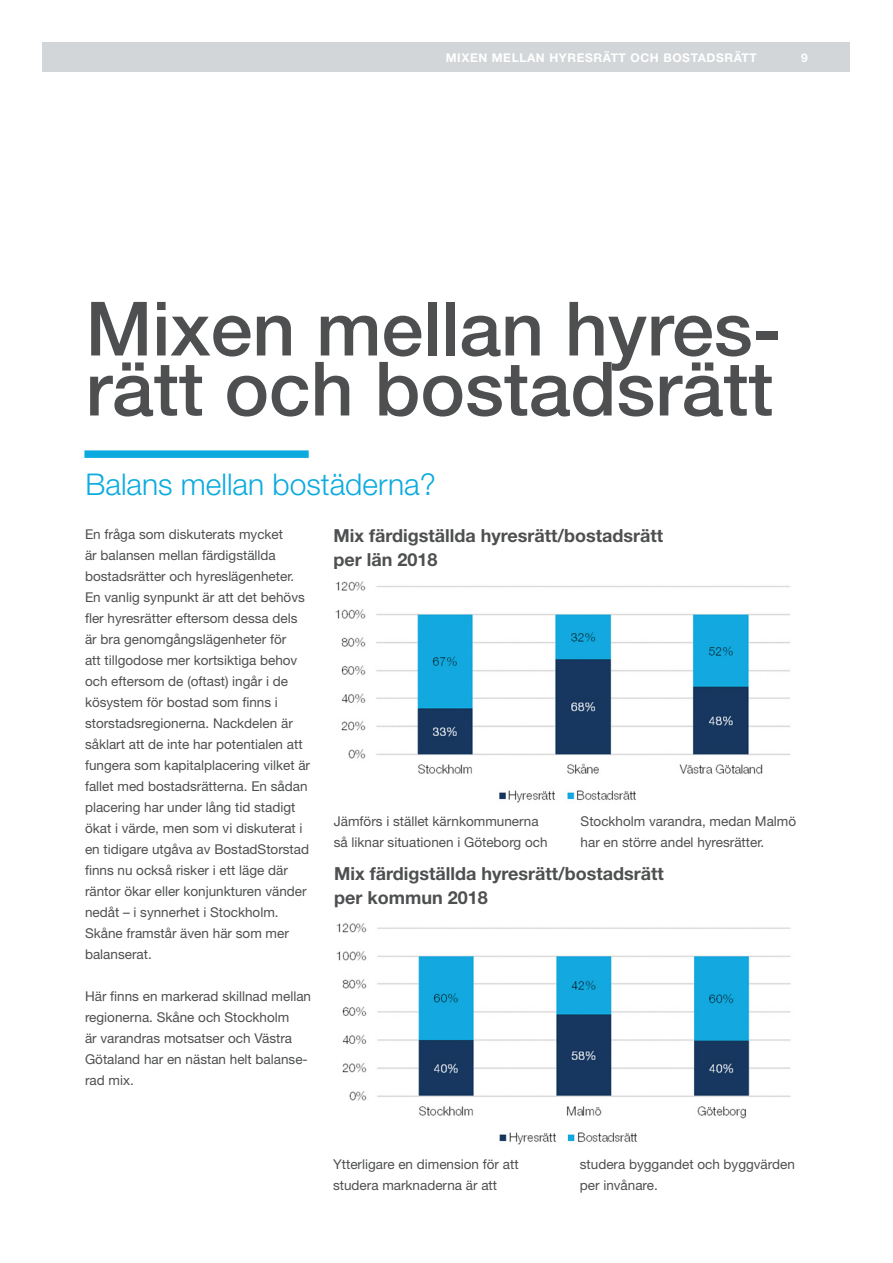
<style>
.page{position:relative;width:893px;height:1263px;background:#fff}
.page>*{position:absolute;margin:0;border:0;box-sizing:border-box;transform-origin:0 0}
.t1{font:500 75px/60px "Helvetica Neue LT Std";color:#4e4f50}
.t2{font:300 30px "Helvetica Neue LT Std";color:#0cabdf}
.t3{font:700 18px/24px "Helvetica Neue LT Std";color:#4e4f50}
.t4{font:13.5px/21px "Helvetica Neue LT Std";color:#4e4f50}
.t5{font:700 12px "Helvetica Neue LT Std";letter-spacing:.05em;color:#fff}
</style>
<div class="page">
<div style="left:43px;top:43px;width:807px;height:29px;background:#d3d6d8"></div>
<img style="left:335px;top:581px;width:455px;height:222px">
<img style="left:336px;top:923px;width:455px;height:222px">
<div style="left:84px;top:450px;width:225px;height:8px;background:#0cabdf"></div>
<p class="t5" style="left:446px;top:50px;width:313px">MIXEN MELLAN HYRESRÄTT OCH BOSTADSRÄTT</p>
<p class="t5" style="left:801px;top:50px;width:8px">9</p>
<p class="t1" style="left:86px;top:298px;width:698px">Mixen mellan hyres&shy;rätt och bostadsrätt</p>
<p class="t2" style="left:85px;top:466px;width:352px">Balans mellan bostäderna?</p>
<p class="t4" style="left:85px;top:524px;width:227px">En fråga som diskuterats mycket<br>är balansen mellan färdigställda bostadsrätter och hyreslägenheter.<br>En vanlig synpunkt är att det behövs fler hyresrätter eftersom dessa dels är bra genomgångslägenheter för<br>att tillgodose mer kortsiktiga behov och eftersom de (oftast) ingår i de kösystem för bostad som finns i storstadsregionerna. Nackdelen är såklart att de inte har potentialen att fungera som kapitalplacering vilket är fallet med bostadsrätterna. En sådan placering har under lång tid stadigt ökat i värde, men som vi diskuterat i en tidigare utgåva av BostadStorstad finns nu också risker i ett läge där räntor ökar eller konjunkturen vänder nedåt – i synnerhet i Stockholm.<br>Skåne framstår även här som mer balanserat.</p>
<p class="t4" style="left:85px;top:986px;width:228px">Här finns en markerad skillnad mellan regionerna. Skåne och Stockholm<br>är varandras motsatser och Västra<br>Götaland har en nästan helt balanse&shy;rad mix.</p>
<p class="t3" style="left:333px;top:523px;width:331px">Mix färdigställda hyresrätt/bostadsrätt per län 2018</p>
<p class="t4" style="left:334px;top:810px;width:215px">Jämförs i stället kärnkommunerna så liknar situationen i Göteborg och</p>
<p class="t4" style="left:581px;top:810px;width:217px">Stockholm varandra, medan Malmö har en större andel hyresrätter.</p>
<p class="t3" style="left:334px;top:861px;width:331px">Mix färdigställda hyresrätt/bostadsrätt per kommun 2018</p>
<p class="t4" style="left:333px;top:1153px;width:187px">Ytterligare en dimension för att studera marknaderna är att</p>
<p class="t4" style="left:580px;top:1153px;width:217px">studera byggandet och byggvärden per invånare.</p>
</div>
